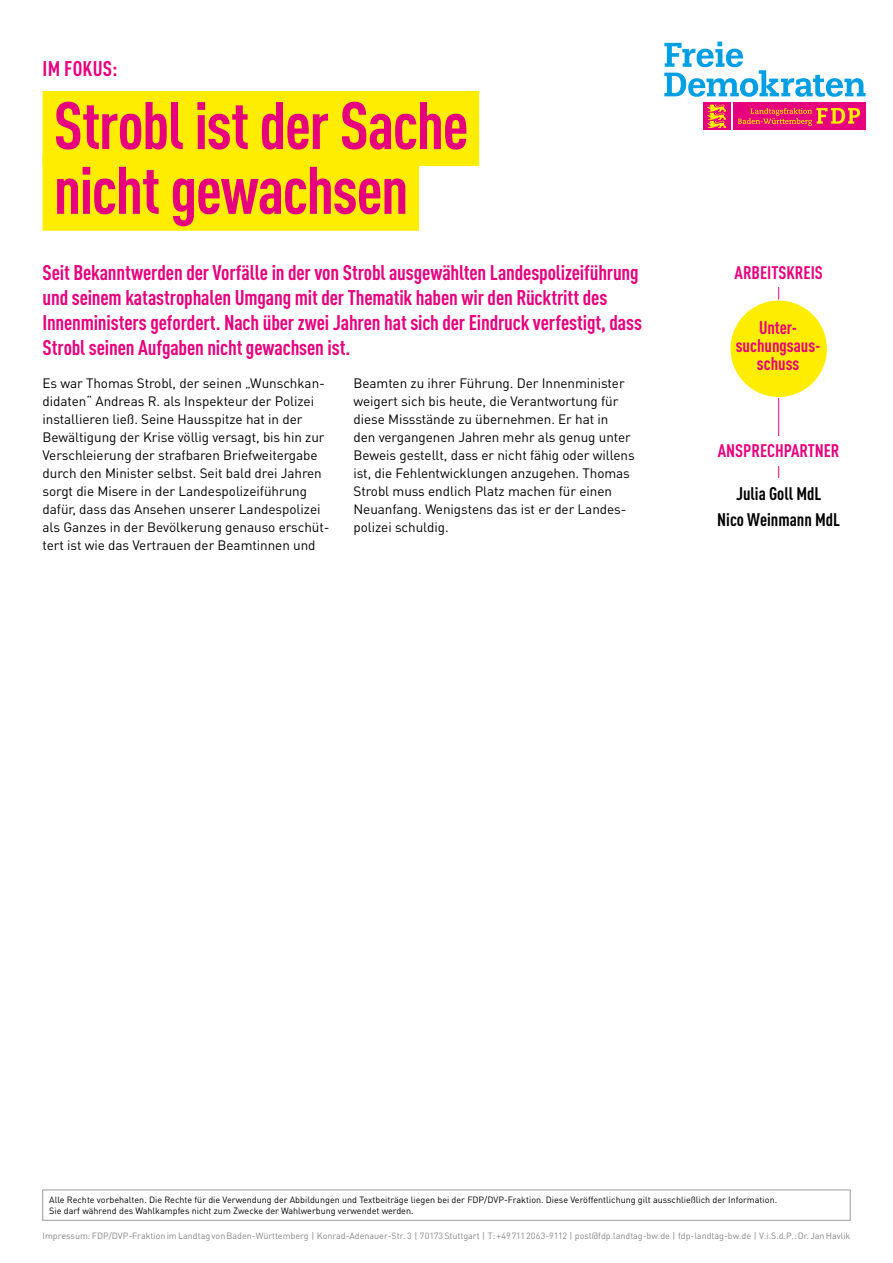
<style>
.page{position:relative;width:893px;height:1263px;background:#fff}
.page>*{position:absolute;margin:0;border:0;box-sizing:border-box;transform-origin:0 0}
.t1{font:700 66px/64.8px "DIN Cond";letter-spacing:-.02em;color:#e6007d}
.t2{font:700 21px/25.2px "DIN Cond";letter-spacing:-.01em;color:#e6007d}
.t3{font:700 condensed 21px "DINOT";letter-spacing:.01em;color:#e6007d}
.t4{font:700 18px/18px "DIN Cond";color:#e6007d;text-align:center}
.t5{font:700 18px/25.8px "DIN Cond";color:#000;text-align:center}
.t6{font:13.5px/18px "DINOT";letter-spacing:-.005em;color:#000}
.t7{font:9px/10.8px "DINOT";color:#000}
.t8{font:9px "DINOT";letter-spacing:-.005em;color:#878787}
</style>
<div class="page">
<div style="left:43px;top:1190px;width:807px;height:30px;border:1px solid #9d9d9c"></div>
<div style="left:733px;top:102px;width:132px;height:28px;background:#e6007d"></div>
<svg style="left:664px;top:42px;width:201px;height:55px"></svg>
<div style="left:703px;top:102px;width:27px;height:28px;background:#e6007d"></div>
<svg style="left:707px;top:104px;width:153px;height:24px"></svg>
<hr style="left:778px;top:276px;width:1px;height:261px;background:#e6007d">
<div style="left:43px;top:91px;width:436px;height:75px;background:#ffed00"></div>
<div style="left:43px;top:156px;width:376px;height:75px;background:#ffed00"></div>
<div style="left:726px;top:257px;width:105px;height:30px;background:#fff"></div>
<div style="left:730px;top:300px;width:97px;height:97px;background:#ffed00;border-radius:50%"></div>
<div style="left:709px;top:436px;width:139px;height:30px;background:#fff"></div>
<div style="left:664px;top:478px;width:229px;height:82px;background:#fff"></div>
<h2 class="t3" style="left:43px;top:56px;width:76px">IM FOKUS:</h2>
<h1 class="t1" style="left:54px;top:91px;width:417px">Strobl ist der Sache nicht gewachsen</h1>
<p class="t2" style="left:43px;top:259px;width:601px">Seit Bekanntwerden der Vorfälle in der von Strobl ausgewählten Landespolizeiführung und seinem katastrophalen Umgang mit der Thematik haben wir den Rücktritt des Innenministers gefordert. Nach über zwei Jahren hat sich der Eindruck verfestigt, dass Strobl seinen Aufgaben nicht gewachsen ist.</p>
<p class="t6" style="left:43px;top:374px;width:289px">Es war Thomas Strobl, der seinen „Wunschkan&shy;didaten“ Andreas R. als Inspekteur der Polizei installieren ließ. Seine Hausspitze hat in der Bewältigung der Krise völlig versagt, bis hin zur Verschleierung der strafbaren Briefweitergabe durch den Minister selbst. Seit bald drei Jahren sorgt die Misere in der Landespolizeiführung dafür, dass das Ansehen unserer Landespolizei als Ganzes in der Bevölkerung genauso erschüt&shy;tert ist wie das Vertrauen der Beamtinnen und</p>
<p class="t6" style="left:353px;top:374px;width:283px">Beamten zu ihrer Führung. Der Innenminister weigert sich bis heute, die Verantwortung für diese Missstände zu übernehmen. Er hat in<br>den vergangenen Jahren mehr als genug unter Beweis gestellt, dass er nicht fähig oder willens ist, die Fehlentwicklungen anzugehen. Thomas Strobl muss endlich Platz machen für einen Neuanfang. Wenigstens das ist er der Landes&shy;polizei schuldig.</p>
<h3 class="t4" style="left:735px;top:263px;width:90px">ARBEITSKREIS</h3>
<h3 class="t4" style="left:736px;top:318px;width:86px">Unter&shy;suchungsaus&shy;schuss</h3>
<h3 class="t4" style="left:718px;top:441px;width:123px">ANSPRECHPARTNER</h3>
<h3 class="t5" style="left:717px;top:480px;width:124px">Julia Goll MdL<br>Nico Weinmann MdL</h3>
<p class="t7" style="left:49px;top:1194px;width:729px">Alle Rechte vorbehalten. Die Rechte für die Verwendung der Abbildungen und Textbeiträge liegen bei der FDP/DVP-Fraktion. Diese Veröffentlichung gilt ausschließlich der Information.<br>Sie darf während des Wahlkampfes nicht zum Zwecke der Wahlwerbung verwendet werden.</p>
<p class="t8" style="left:43px;top:1230px;width:809px">Impressum: FDP/DVP-Fraktion im Landtag von Baden-Württemberg | Konrad-Adenauer-Str. 3 | 70173 Stuttgart | T: +49 711 2063-9112 | post@fdp.landtag-bw.de | fdp-landtag-bw.de | V.i.S.d.P.: Dr. Jan Havlik</p>
</div>
